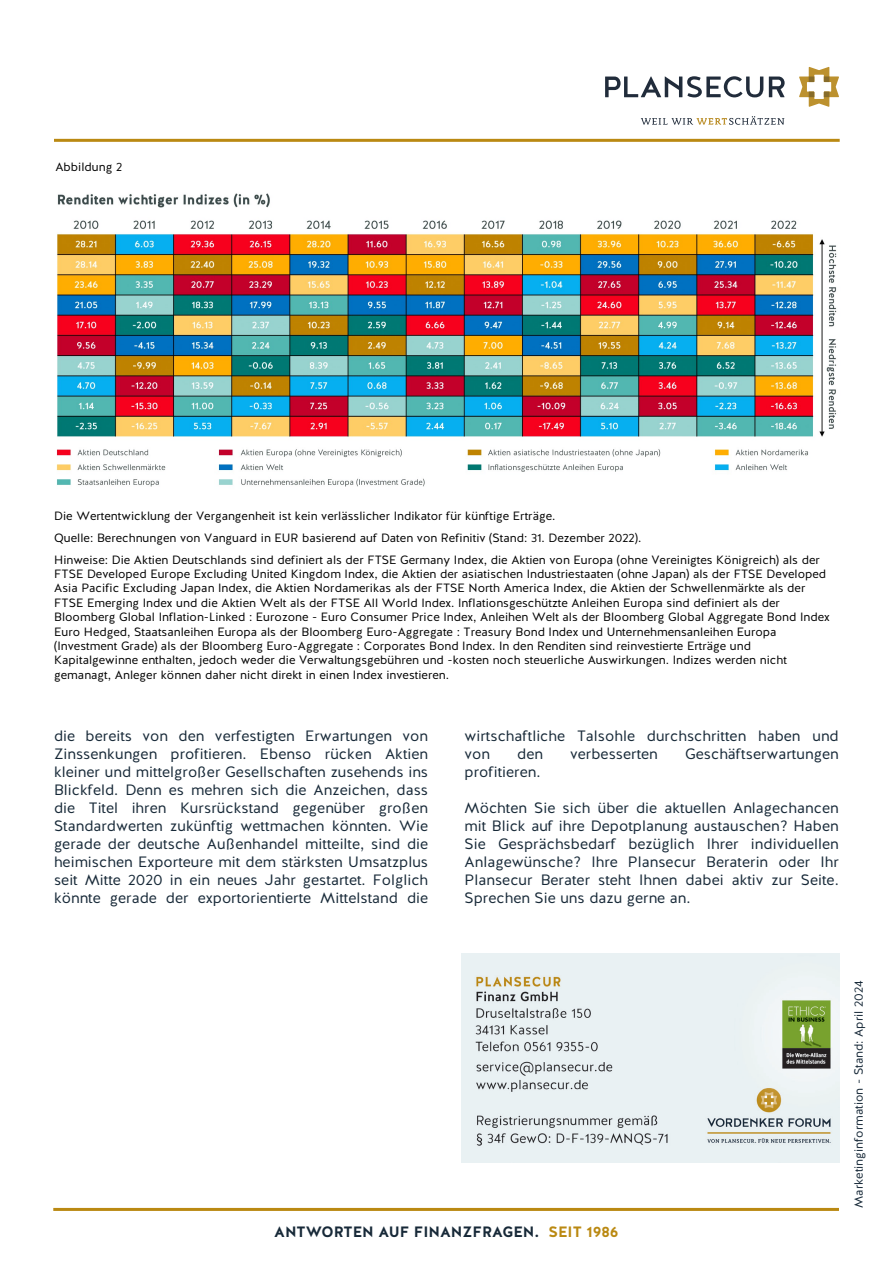
<style>
.page{position:relative;width:893px;height:1263px;background:#fff}
.page>*{position:absolute;margin:0;border:0;box-sizing:border-box;transform-origin:0 0}
.t1{font:15px/18px "Halis GR";color:#172938;text-align:justify}
.t2{font:700 15px "Halis GR";color:#172938}
.t3{font:12px/14.4px "Halis GR";color:#000}
.t4{font:12px "Halis GR";color:#172938}
.s1{color:#ba8912}
</style>
<div class="page">
<svg style="left:641px;top:116px;width:143px;height:9px"></svg>
<svg style="left:605px;top:76px;width:158px;height:21px"></svg>
<svg style="left:769px;top:77px;width:16px;height:20px"></svg>
<svg style="left:799px;top:67px;width:40px;height:40px"></svg>
<hr style="left:54px;top:139px;width:786px;height:3px;background:#ba8912">
<hr style="left:53px;top:1208px;width:786px;height:3px;background:#ba8912">
<img style="left:461px;top:954px;width:379px;height:208px">
<img style="left:56px;top:193px;width:781px;height:294px">
<p class="t3" style="left:55px;top:160px;width:68px">Abbildung 2</p>
<p class="t3" style="left:54px;top:505px;width:767px;line-height:21.9px">Die Wertentwicklung der Vergangenheit ist kein verlässlicher Indikator für künftige Erträge.<br>Quelle: Berechnungen von Vanguard in EUR basierend auf Daten von Refinitiv (Stand: 31. Dezember 2022).<br>Hinweise: Die Aktien Deutschlands sind definiert als der FTSE Germany Index, die Aktien von Europa (ohne Vereinigtes Königreich) als der</p>
<p class="t3" style="left:54px;top:567px;width:777px">FTSE Developed Europe Excluding United Kingdom Index, die Aktien der asiatischen Industriestaaten (ohne Japan) als der FTSE Developed Asia Pacific Excluding Japan Index, die Aktien Nordamerikas als der FTSE North America Index, die Aktien der Schwellenmärkte als der FTSE Emerging Index und die Aktien Welt als der FTSE All World Index. Inflationsgeschützte Anleihen Europa sind definiert als der Bloomberg Global Inflation-Linked : Eurozone - Euro Consumer Price Index, Anleihen Welt als der Bloomberg Global Aggregate Bond Index Euro Hedged, Staatsanleihen Europa als der Bloomberg Euro-Aggregate : Treasury Bond Index und Unternehmensanleihen Europa (Investment Grade) als der Bloomberg Euro-Aggregate : Corporates Bond Index. In den Renditen sind reinvestierte Erträge und Kapitalgewinne enthalten, jedoch weder die Verwaltungsgebühren und -kosten noch steuerliche Auswirkungen. Indizes werden nicht gemanagt, Anleger können daher nicht direkt in einen Index investieren.</p>
<p class="t1" style="left:54px;top:727px;width:376px">die bereits von den verfestigten Erwartungen von Zinssenkungen profitieren. Ebenso rücken Aktien kleiner und mittelgroßer Gesellschaften zusehends ins Blickfeld. Denn es mehren sich die Anzeichen, dass die Titel ihren Kursrückstand gegenüber großen Standardwerten zukünftig wettmachen könnten. Wie gerade der deutsche Außenhandel mitteilte, sind die heimischen Exporteure mit dem stärksten Umsatzplus seit Mitte 2020 in ein neues Jahr gestartet. Folglich könnte gerade der exportorientierte Mittelstand die</p>
<p class="t1" style="left:465px;top:727px;width:376px">wirtschaftliche Talsohle durchschritten haben und von</p>
<p class="t1" style="left:517px;top:745px;width:27px">den</p>
<p class="t1" style="left:570px;top:745px;width:89px">verbesserten</p>
<p class="t1" style="left:685px;top:745px;width:155px">Geschäftserwartungen</p>
<p class="t1" style="left:465px;top:763px;width:78px">profitieren.</p>
<p class="t1" style="left:465px;top:799px;width:376px">Möchten Sie sich über die aktuellen Anlagechancen mit Blick auf ihre Depotplanung austauschen? Haben Sie Gesprächsbedarf bezüglich Ihrer individuellen Anlagewünsche? Ihre Plansecur Beraterin oder Ihr Plansecur Berater steht Ihnen dabei aktiv zur Seite.<br>Sprechen Sie uns dazu gerne an.</p>
<p class="t2" style="left:274px;top:1222px;width:346px">ANTWORTEN AUF FINANZFRAGEN. <span class="s1">SEIT 1986</span></p>
<p class="t4" style="left:851px;top:1208px;width:229px;rotate:-90deg">Marketinginformation - Stand: April 2024</p>
</div>
